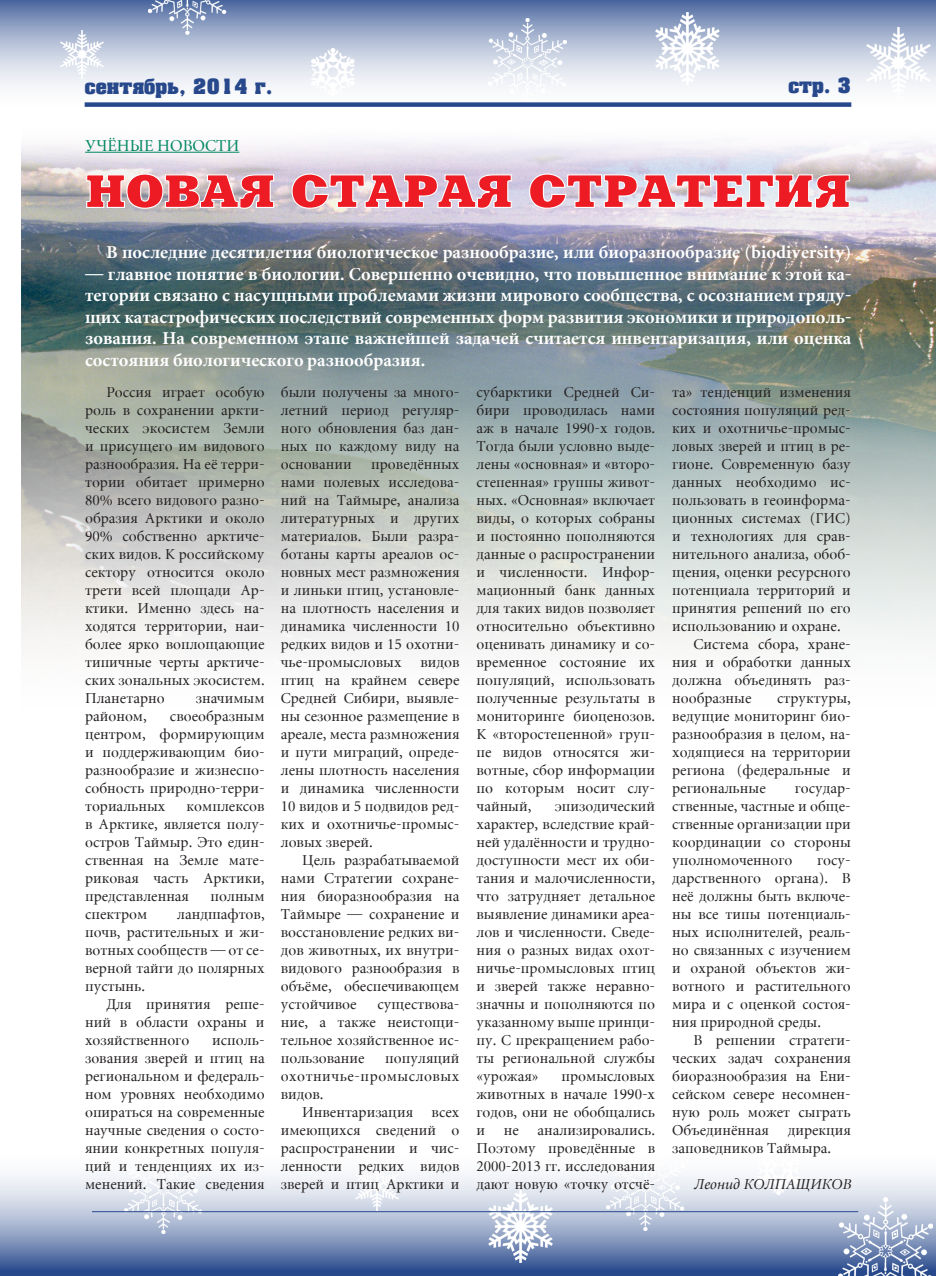
<style>
.page{position:relative;width:936px;height:1276px;background:#fff}
.page>*{position:absolute;margin:0;border:0;box-sizing:border-box;transform-origin:0 0}
.t1{font:21px "Luxor";color:#27498c}
.t2{font:700 18px/21.6px "Miniature";color:#fff;text-align:justify}
.t3{font:16.5px "Miniature";color:#008762}
.t4{font:15px/18px "Miniature";color:#231f20;text-align:justify}
.t5{font:italic 15px "Miniature";color:#231f20}
</style>
<div class="page">
<svg style="left:0;top:0;width:935px;height:107px"></svg>
<img style="left:488px;top:19px;width:79px;height:83px">
<img style="left:311px;top:48px;width:43px;height:48px">
<img style="left:866px;top:27px;width:64px;height:72px">
<img style="left:61px;top:31px;width:42px;height:48px">
<img style="left:655px;top:12px;width:64px;height:72px">
<img style="left:148px;top:0;width:78px;height:35px">
<div style="left:85px;top:102px;width:766px;height:5px;background:#27498c"></div>
<svg style="left:0;top:1174px;width:935px;height:102px"></svg>
<img style="left:125px;top:1174px;width:78px;height:59px">
<img style="left:606px;top:1174px;width:78px;height:56px">
<img style="left:838px;top:1197px;width:94px;height:79px">
<img style="left:488px;top:1191px;width:64px;height:71px">
<img style="left:356px;top:1174px;width:42px;height:36px">
<img style="left:757px;top:1174px;width:42px;height:20px">
<img style="left:21px;top:142px;width:914px;height:504px">
<hr style="left:92px;top:1211px;width:766px;height:1px;background:#27498c">
<hr style="left:85px;top:152px;width:154px;height:1px;background:#008762">
<svg style="left:86px;top:173px;width:764px;height:36px"></svg>
<h1 class="t1" style="left:85px;top:74px;width:189px">сентябрь, 2014 г.</h1>
<h1 class="t1" style="left:788px;top:73px;width:65px">стр. 3</h1>
<p class="t3" style="left:85px;top:137px;width:156px">УЧЁНЫЕ НОВОСТИ</p>
<p class="t2" style="left:106px;top:242px;width:746px">В последние десятилетия биологическое разнообразие, или биоразнообразие (biodiversity)</p>
<p class="t2" style="left:85px;top:264px;width:767px">— главное понятие в биологии. Совершенно очевидно, что повышенное внимание к этой ка&shy;тегории связано с насущными проблемами жизни мирового сообщества, с осознанием гряду&shy;щих катастрофических последствий современных форм развития экономики и природополь&shy;зования. На современном этапе важнейшей задачей считается инвентаризация, или оценка состояния биологического разнообразия.</p>
<p class="t4" style="left:85px;top:384px;width:181px;text-indent:21px">Россия играет особую роль в сохранении аркти&shy;ческих экосистем Земли и присущего им видового разнообразия. На её терри&shy;тории обитает примерно 80% всего видового разно&shy;образия Арктики и около 90% собственно арктиче&shy;ских видов. К российскому сектору относится около трети всей площади Ар&shy;ктики. Именно здесь на&shy;ходятся территории, наи&shy;более ярко воплощающие типичные черты арктиче&shy;ских зональных экосистем.<br>Планетарно</p>
<p class="t4" style="left:281px;top:384px;width:180px">были получены за много&shy;летний период регуляр&shy;ного обновления баз дан&shy;ных по каждому виду на основании</p>
<p class="t4" style="left:476px;top:384px;width:180px">субарктики Средней Си&shy;бири проводилась нами аж в начале 1990-х годов.<br>Тогда были условно выде&shy;лены «основная» и «второ&shy;степенная» группы живот&shy;ных. «Основная» включает виды, о которых собраны и постоянно пополняются данные о распространении и численности. Инфор&shy;мационный банк данных для таких видов позволяет относительно объективно оценивать динамику и со&shy;временное состояние их популяций, использовать полученные результаты в мониторинге биоценозов.<br>К «второстепенной» груп&shy;пе видов относятся жи&shy;вотные, сбор информации по которым носит слу&shy;чайный,</p>
<p class="t4" style="left:672px;top:384px;width:180px">та» тенденций изменения</p>
<p class="t4" style="left:672px;top:402px;width:180px">состояния популяций ред-</p>
<p class="t4" style="left:672px;top:420px;width:180px">ких и охотничье-промыс-</p>
<p class="t4" style="left:672px;top:438px;width:180px">ловых зверей и птиц в ре-</p>
<p class="t4" style="left:672px;top:456px;width:180px">гионе. Современную базу</p>
<p class="t4" style="left:672px;top:474px;width:180px">данных необходимо ис-</p>
<p class="t4" style="left:672px;top:492px;width:180px">пользовать в геоинформа-</p>
<p class="t4" style="left:672px;top:510px;width:180px">ционных системах (ГИС)</p>
<p class="t4" style="left:672px;top:528px;width:180px">и технологиях для срав-</p>
<p class="t4" style="left:672px;top:546px;width:180px">нительного анализа, обоб-</p>
<p class="t4" style="left:672px;top:564px;width:180px">щения, оценки ресурсного</p>
<p class="t4" style="left:672px;top:582px;width:180px">потенциала территорий и</p>
<p class="t4" style="left:672px;top:600px;width:180px">принятия решений по его</p>
<p class="t4" style="left:672px;top:618px;width:170px">использованию и охране.</p>
<p class="t4" style="left:693px;top:636px;width:159px">Система сбора, хране-</p>
<p class="t4" style="left:672px;top:654px;width:180px">ния и обработки данных</p>
<p class="t4" style="left:672px;top:672px;width:180px">должна объединять раз-</p>
<p class="t4" style="left:672px;top:690px;width:81px">нообразные</p>
<p class="t4" style="left:281px;top:456px;width:180px;text-indent:90px">проведённых нами полевых исследова&shy;ний на Таймыре, анализа литературных и других материалов. Были разра&shy;ботаны карты ареалов ос&shy;новных мест размножения и линьки птиц, установле&shy;на плотность населения и динамика численности 10 редких видов и 15 охотни&shy;чье-промысловых видов птиц на крайнем севере Средней Сибири, выявле&shy;ны сезонное размещение в ареале, места размножения и пути миграций, опреде&shy;лены плотность населения и динамика численности 10 видов и 5 подвидов ред&shy;ких и охотничье-промыс&shy;ловых зверей.</p>
<p class="t4" style="left:281px;top:852px;width:180px;text-indent:21px">Цель разрабатываемой нами Стратегии сохране&shy;ния биоразнообразия на Таймыре — сохранение и восстановление редких ви&shy;дов животных, их внутри&shy;видового разнообразия в объёме, обеспечивающем устойчивое</p>
<p class="t4" style="left:672px;top:690px;width:180px;text-indent:105px">структуры, ведущие мониторинг био&shy;разнообразия в целом, на&shy;ходящиеся на территории региона (федеральные и региональные</p>
<p class="t4" style="left:196px;top:690px;width:70px">значимым</p>
<p class="t4" style="left:85px;top:708px;width:181px;text-indent:85px">своеобразным центром, формирующим и поддерживающим био&shy;разнообразие и жизнеспо&shy;собность природно-терри&shy;ториальных</p>
<p class="t4" style="left:85px;top:708px;width:63px">районом,</p>
<p class="t4" style="left:672px;top:780px;width:180px;text-indent:123px">государ&shy;ственные, частные и обще&shy;ственные организации при координации со стороны уполномоченного</p>
<p class="t4" style="left:476px;top:798px;width:180px;text-indent:78px">эпизодический характер, вследствие край&shy;ней удалённости и трудно&shy;доступности мест их оби&shy;тания и малочисленности, что затрудняет детальное выявление динамики ареа&shy;лов и численности. Сведе&shy;ния о разных видах охот&shy;ничье-промысловых птиц и зверей также неравно&shy;значны и пополняются по указанному выше принци&shy;пу. С прекращением рабо&shy;ты региональной службы «урожая»</p>
<p class="t4" style="left:85px;top:798px;width:181px;text-indent:102px">комплексов в Арктике, является полу&shy;остров Таймыр. Это един&shy;ственная на Земле мате&shy;риковая часть Арктики, представленная</p>
<p class="t4" style="left:672px;top:852px;width:180px;text-indent:145px">госу&shy;дарственного органа). В неё должны быть включе&shy;ны все типы потенциаль&shy;ных исполнителей, реаль&shy;но связанных с изучением и охраной объектов жи&shy;вотного и растительного мира и с оценкой состоя&shy;ния природной среды.</p>
<p class="t4" style="left:672px;top:1032px;width:180px;text-indent:21px">В решении стратеги&shy;ческих задач сохранения биоразнообразия на Ени&shy;сейском севере несомнен&shy;ную роль может сыграть Объединённая</p>
<p class="t4" style="left:210px;top:888px;width:56px">полным</p>
<p class="t4" style="left:85px;top:906px;width:181px;text-indent:92px">ландшафтов, почв, растительных и жи&shy;вотных сообществ — от се&shy;верной тайги до полярных пустынь.</p>
<p class="t4" style="left:85px;top:996px;width:181px;text-indent:21px">Для принятия реше&shy;ний в области охраны и хозяйственного</p>
<p class="t4" style="left:85px;top:906px;width:64px">спектром</p>
<p class="t4" style="left:281px;top:996px;width:180px;text-indent:97px">существова&shy;ние, а также неистощи&shy;тельное хозяйственное ис&shy;пользование</p>
<p class="t4" style="left:85px;top:1032px;width:181px;text-indent:127px">исполь&shy;зования зверей и птиц на региональном и федераль&shy;ном уровнях необходимо опираться на современные научные сведения о состо&shy;янии конкретных популя&shy;ций и тенденциях их из&shy;менений. Такие сведения</p>
<p class="t4" style="left:281px;top:1050px;width:180px;text-indent:104px">популяций охотничье-промысловых видов.</p>
<p class="t4" style="left:281px;top:1104px;width:180px;text-indent:21px">Инвентаризация всех имеющихся сведений о распространении и чис&shy;ленности редких видов зверей и птиц Арктики и</p>
<p class="t4" style="left:476px;top:1068px;width:180px;text-indent:85px">промысловых животных в начале 1990-х годов, они не обобщались и не анализировались.<br>Поэтому проведённые в 2000-2013 гг. исследования дают новую «точку отсчё-</p>
<p class="t4" style="left:672px;top:1122px;width:180px;text-indent:115px">дирекция заповедников Таймыра.</p>
<p class="t5" style="left:693px;top:1177px;width:159px">Леонид КОЛПАЩИКОВ</p>
</div>
